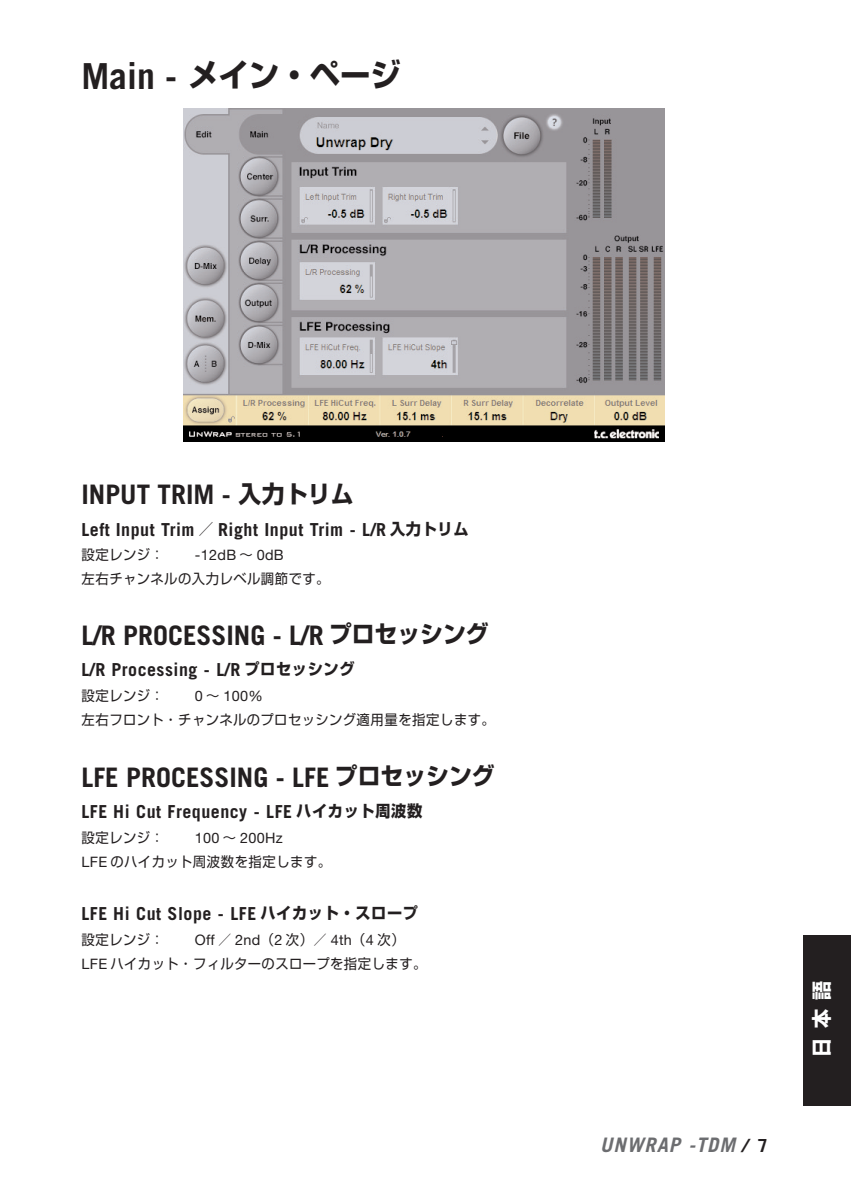
<style>
.page{position:relative;width:851px;height:1191px;background:#fff}
.page>*{position:absolute;margin:0;border:0;box-sizing:border-box;transform-origin:0 0}
.t1{font:700 32px "Shin Go Pro";color:#231f20;scale:.95 1}
.t2{font:700 26.8px "Trade Gothic";color:#231f20}
.t3{font:italic 700 20px "Trade Gothic";letter-spacing:.055em;color:#6c6d70}
.t4{font:700 20px "Shin Go Pro";color:#fff;scale:.95 1}
.t5{font:700 18px "Trade Gothic";letter-spacing:.03em;color:#231f20}
.t6{font:14.4px "Helvetica Neue";letter-spacing:.02em;color:#231f20}
.t7{font:14px "Shin Go Pro";letter-spacing:.03em;color:#231f20;scale:.95 1}
.s1{font-family:"Trade Gothic";font-size:35.8px}
.s2{font-family:"Shin Go Pro";font-size:24px}
.s3{font-family:"Shin Go Pro";font-size:16px}
.s4{font-family:"Shin Go Pro";font-size:14px}
.s5{font-family:"Helvetica Neue";font-size:14.4px}
.s6{font-size:18px;color:#231f20}
.s7{font-style:normal;font-size:18px;color:#231f20}
</style>
<div class="page">
<div style="left:803px;top:935px;width:47px;height:171px;background:#231f20"></div>
<img style="left:184px;top:109px;width:480px;height:333px">
<h1 class="t1" style="left:81px;top:49px;width:338px"><span class="s1">Main -</span> メイン・ページ</h1>
<h2 class="t2" style="left:81px;top:485px;width:273px">INPUT TRIM - <span class="s2">入力トリム</span></h2>
<p class="t5" style="left:81px;top:523px;width:388px">Left Input Trim <span class="s3">／</span> Right Input Trim - L/R <span class="s3">入力トリム</span></p>
<p class="t7" style="left:81px;top:543px;width:88px">設定レンジ：</p>
<p class="t6" style="left:195px;top:550px;width:90px">-12dB <span class="s4">～</span> 0dB</p>
<p class="t7" style="left:81px;top:567px;width:263px">左右チャンネルの入力レベル調節です。</p>
<h2 class="t2" style="left:81px;top:625px;width:409px">L/R PROCESSING - L/R <span class="s2">プロセッシング</span></h2>
<p class="t5" style="left:81px;top:663px;width:275px">L/R Processing - L/R <span class="s3">プロセッシング</span></p>
<p class="t7" style="left:81px;top:684px;width:88px">設定レンジ：</p>
<p class="t6" style="left:195px;top:691px;width:69px">0 <span class="s4">～</span> 100%</p>
<p class="t7" style="left:81px;top:708px;width:436px">左右フロント・チャンネルのプロセッシング適用量を指定します。</p>
<h2 class="t2" style="left:81px;top:767px;width:414px">LFE PROCESSING - LFE <span class="s2">プロセッシング</span></h2>
<p class="t5" style="left:81px;top:805px;width:342px">LFE Hi Cut Frequency - LFE <span class="s3">ハイカット周波数</span></p>
<p class="t7" style="left:81px;top:826px;width:88px">設定レンジ：</p>
<p class="t6" style="left:195px;top:833px;width:89px">100 <span class="s4">～</span> 200Hz</p>
<p class="t7" style="left:81px;top:850px;width:264px"><span class="s5">LFE</span> のハイカット周波数を指定します。</p>
<p class="t5" style="left:81px;top:907px;width:338px">LFE Hi Cut Slope - LFE <span class="s3">ハイカット・スロープ</span></p>
<p class="t7" style="left:81px;top:928px;width:88px">設定レンジ：</p>
<p class="t6" style="left:195px;top:935px;width:211px">Off <span class="s4">／</span> 2nd<span class="s4">（</span>2 <span class="s4">次）／</span> 4th<span class="s4">（</span>4 <span class="s4">次）</span></p>
<p class="t7" style="left:81px;top:952px;width:364px"><span class="s5">LFE</span> ハイカット・フィルターのスロープを指定します。</p>
<p class="t3" style="left:600px;top:1137px;width:169px">UNWRAP -TDM <span class="s6">/</span> <span class="s7">7</span></p>
<p class="t4" style="left:805px;top:1056px;width:81px;rotate:-90deg">日本語</p>
</div>
